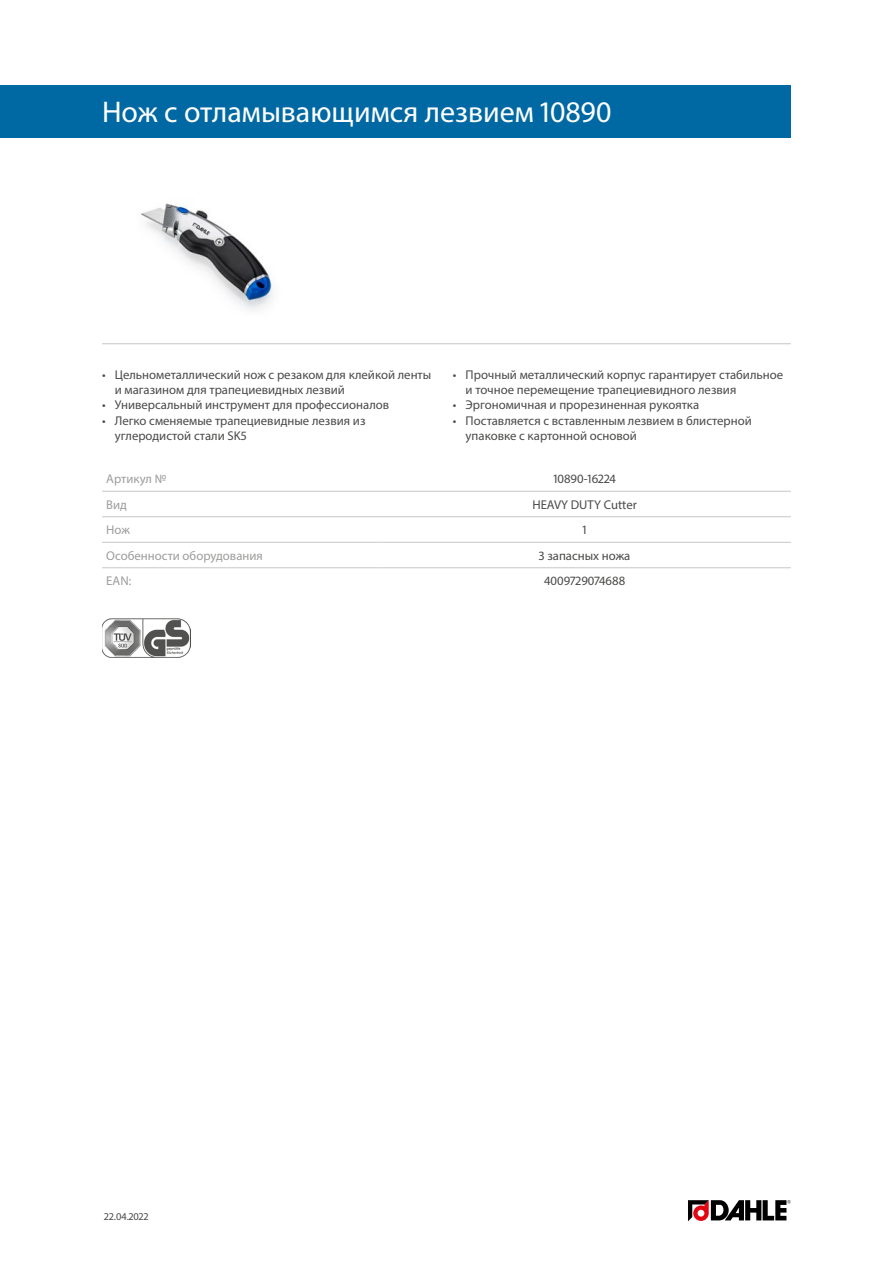
<style>
.page{position:relative;width:893px;height:1263px;background:#fff}
.page>*{position:absolute;margin:0;border:0;box-sizing:border-box;transform-origin:0 0}
.Produktname{font:30px "Myriad Pro";color:#fff}
.Produkttabelle_Zentr{font:12.75px/15.3px "Myriad Pro";color:#4a4a49}
.Produkttabelle_Links{font:12.75px "Myriad Pro";color:#9d9d9c}
.t1{font:10.5px "Myriad Pro";color:#4a4a49}
</style>
<div class="page">
<img style="left:141px;top:203px;width:134px;height:107px">
<hr style="left:102px;top:343px;width:689px;height:1px;background:#c6c6c6">
<img style="left:102px;top:619px;width:88px;height:38px">
<svg style="left:688px;top:1200px;width:103px;height:21px"></svg>
<div style="left:0;top:85px;width:791px;height:53px;background:#0069a4"></div>
<hr style="left:102px;top:491px;width:276px;height:1px;background:#c6c6c6">
<hr style="left:378px;top:491px;width:413px;height:1px;background:#c6c6c6">
<hr style="left:102px;top:516px;width:276px;height:1px;background:#c6c6c6">
<hr style="left:378px;top:516px;width:413px;height:1px;background:#c6c6c6">
<hr style="left:102px;top:542px;width:276px;height:1px;background:#c6c6c6">
<hr style="left:378px;top:542px;width:413px;height:1px;background:#c6c6c6">
<hr style="left:102px;top:567px;width:276px;height:1px;background:#c6c6c6">
<hr style="left:378px;top:567px;width:413px;height:1px;background:#c6c6c6">
<p class="Produktname" style="left:102px;top:94px;width:511px">Нож с отламывающимся лезвием 10890</p>
<p class="Produkttabelle_Zentr" style="left:115px;top:367px;width:318px;text-indent:-13px">• Цельнометаллический нож с резаком для клейкой ленты и магазином для трапециевидных лезвий</p>
<p class="Produkttabelle_Zentr" style="left:102px;top:397px;width:289px">• Универсальный инструмент для профессионалов</p>
<p class="Produkttabelle_Zentr" style="left:115px;top:413px;width:252px;text-indent:-13px">• Легко сменяемые трапециевидные лезвия из углеродистой стали SK5</p>
<p class="Produkttabelle_Zentr" style="left:466px;top:367px;width:319px;text-indent:-13px">• Прочный металлический корпус гарантирует стабильное и точное перемещение трапециевидного лезвия</p>
<p class="Produkttabelle_Zentr" style="left:453px;top:397px;width:248px">• Эргономичная и прорезиненная рукоятка</p>
<p class="Produkttabelle_Zentr" style="left:466px;top:413px;width:288px;text-indent:-13px">• Поставляется с вставленным лезвием в блистерной упаковке с картонной основой</p>
<p class="Produkttabelle_Links" style="left:106px;top:471px;width:62px">Артикул №</p>
<p class="Produkttabelle_Zentr" style="left:553px;top:471px;width:64px">10890-16224</p>
<p class="Produkttabelle_Links" style="left:106px;top:497px;width:22px">Вид</p>
<p class="Produkttabelle_Zentr" style="left:532px;top:497px;width:106px">HEAVY DUTY Cutter</p>
<p class="Produkttabelle_Links" style="left:106px;top:522px;width:25px">Нож</p>
<p class="Produkttabelle_Zentr" style="left:583px;top:522px;width:6px">1</p>
<p class="Produkttabelle_Links" style="left:106px;top:548px;width:158px">Особенности оборудования</p>
<p class="Produkttabelle_Zentr" style="left:539px;top:548px;width:93px">3 запасных ножа</p>
<p class="Produkttabelle_Links" style="left:106px;top:573px;width:27px">EAN:</p>
<p class="Produkttabelle_Zentr" style="left:544px;top:573px;width:83px">4009729074688</p>
<p class="t1" style="left:104px;top:1210px;width:46px">22.04.2022</p>
</div>
